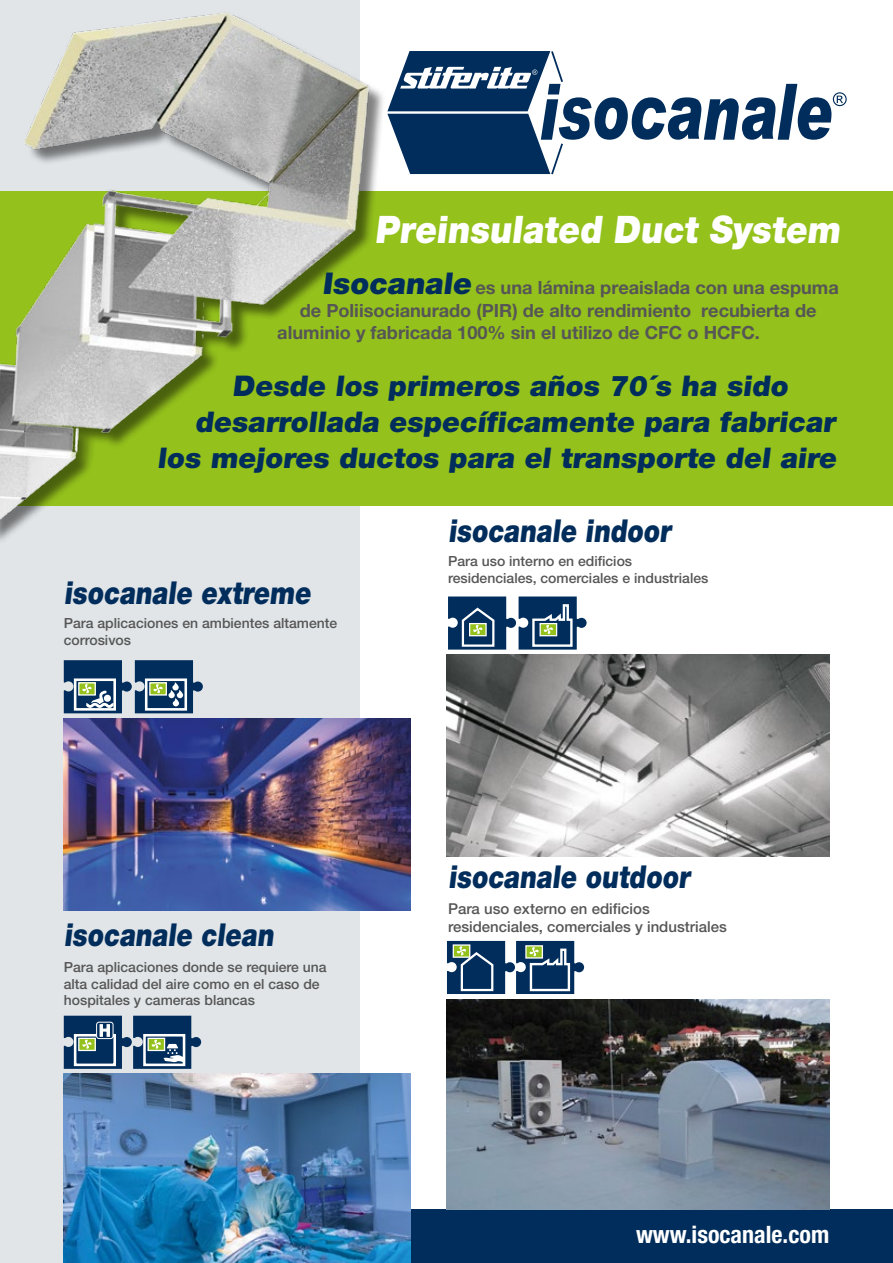
<style>
.page{position:relative;width:893px;height:1263px;background:#fff}
.page>*{position:absolute;margin:0;border:0;box-sizing:border-box;transform-origin:0 0}
.t1{font:900 37.95px "Helvetica Neue LT Pro";color:#fff;scale:.91 1}
.t2{font:900 31.65px "Helvetica Neue LT Pro";color:#002d5b;scale:.82 1}
.t3{font:900 28.5px "Helvetica Neue LT Pro";color:#002d5b}
.t4{font:700 condensed 24px "Helvetica Neue LT Pro";color:#fff}
.t5{font:700 18.15px "Helvetica Neue LT Pro";color:#565656}
.t6{font:500 15px/18px "Helvetica Neue LT Pro";color:#565656}
.t7{font:500 13.95px/16.8px "Helvetica Neue LT Pro";color:#565656}
.s1{font-weight:900;font-size:30px;color:#002d5b}
</style>
<div class="page">
<div style="left:0;top:1209px;width:893px;height:54px;background:#002d5b"></div>
<div style="left:0;top:0;width:359px;height:1263px;background:#e1e5e8"></div>
<div style="left:0;top:191px;width:893px;height:315px;background:#94c11c"></div>
<img style="left:64px;top:719px;width:346px;height:191px">
<img style="left:0;top:0;width:383px;height:546px">
<img style="left:446px;top:999px;width:383px;height:210px">
<svg style="left:447px;top:941px;width:137px;height:53px"></svg>
<img style="left:446px;top:655px;width:383px;height:202px">
<svg style="left:448px;top:596px;width:139px;height:54px"></svg>
<svg style="left:64px;top:660px;width:139px;height:53px"></svg>
<img style="left:64px;top:1073px;width:346px;height:190px">
<svg style="left:64px;top:1016px;width:137px;height:53px"></svg>
<svg style="left:387px;top:51px;width:460px;height:124px"></svg>
<h1 class="t1" style="left:375px;top:207px;width:519px">Preinsulated Duct System</h1>
<h3 class="t5" style="left:322px;top:277px;width:518px"><span class="s1">Isocanale</span>es una lámina preaislada con una espuma</h3>
<h3 class="t5" style="left:300px;top:299px;width:518px">de Poliisocianurado (PIR) de alto rendimiento recubierta de</h3>
<h3 class="t5" style="left:277px;top:321px;width:484px">aluminio y fabricada 100% sin el utilizo de CFC o HCFC.</h3>
<h3 class="t3" style="left:232px;top:369px;width:561px">Desde los primeros años 70´s ha sido</h3>
<h3 class="t3" style="left:195px;top:405px;width:646px">desarrollada específicamente para fabricar</h3>
<h3 class="t3" style="left:157px;top:441px;width:685px">los mejores ductos para el transporte del aire</h3>
<h2 class="t2" style="left:64px;top:573px;width:308px">isocanale extreme</h2>
<p class="t7" style="left:64px;top:614px;width:275px">Para aplicaciones en ambientes altamente corrosivos</p>
<h2 class="t2" style="left:64px;top:916px;width:263px">isocanale clean</h2>
<p class="t7" style="left:64px;top:958px;width:264px">Para aplicaciones donde se requiere una alta calidad del aire como en el caso de hospitales y cameras blancas</p>
<h2 class="t2" style="left:448px;top:512px;width:279px">isocanale indoor</h2>
<p class="t7" style="left:448px;top:553px;width:262px">Para uso interno en edificios residenciales, comerciales e industriales</p>
<h2 class="t2" style="left:448px;top:857px;width:302px">isocanale outdoor</h2>
<p class="t6" style="left:448px;top:899px;width:280px">Para uso externo en edificios residenciales, comerciales y industriales</p>
<h3 class="t4" style="left:636px;top:1220px;width:195px">www.isocanale.com</h3>
</div>
